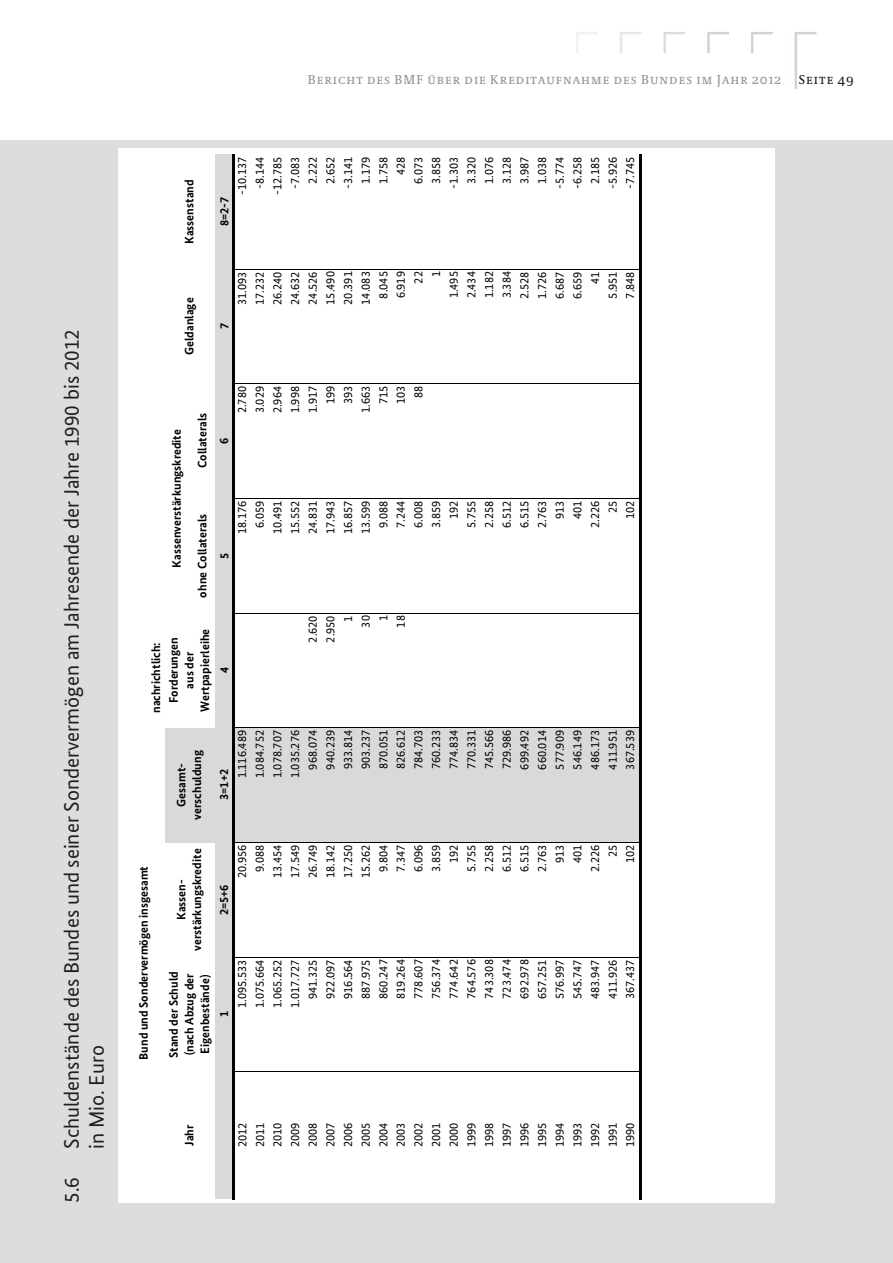
<style>
.page{position:relative;width:893px;height:1263px;background:#fff}
.page>*{position:absolute;margin:0;border:0;box-sizing:border-box;transform-origin:0 0}
.t1{font:21px/25.2px "Bundes Sans";color:#231f20}
.t2{font:13.5px "Neue Demos SC Os F";letter-spacing:.075em;color:#939598}
.t3{font:13.5px "Neue Demos SC Os F";letter-spacing:.075em;color:#231f20}
.t4{font:12.3px/17.7px "Bundes Sans Office+T42";color:#000;text-align:right}
.t5{font:700 12.3px "Bundes Sans";letter-spacing:.005em;color:#000}
</style>
<div class="page">
<div style="left:0;top:140px;width:892px;height:1123px;background:#dcddde"></div>
<div style="left:118px;top:148px;width:656px;height:1055px;background:#fff"></div>
<div style="left:165px;top:728px;width:50px;height:114px;background:#d9d9d9"></div>
<div style="left:215px;top:154px;width:18px;height:1045px;background:#d9d9d9"></div>
<div style="left:233px;top:728px;width:18px;height:114px;background:#d9d9d9"></div>
<div style="left:251px;top:728px;width:18px;height:114px;background:#d9d9d9"></div>
<div style="left:268px;top:728px;width:18px;height:114px;background:#d9d9d9"></div>
<div style="left:286px;top:728px;width:18px;height:114px;background:#d9d9d9"></div>
<div style="left:304px;top:728px;width:17px;height:114px;background:#d9d9d9"></div>
<div style="left:321px;top:728px;width:18px;height:114px;background:#d9d9d9"></div>
<div style="left:339px;top:728px;width:18px;height:114px;background:#d9d9d9"></div>
<div style="left:357px;top:728px;width:17px;height:114px;background:#d9d9d9"></div>
<div style="left:374px;top:728px;width:18px;height:114px;background:#d9d9d9"></div>
<div style="left:392px;top:728px;width:18px;height:114px;background:#d9d9d9"></div>
<div style="left:409px;top:728px;width:18px;height:114px;background:#d9d9d9"></div>
<div style="left:427px;top:728px;width:18px;height:114px;background:#d9d9d9"></div>
<div style="left:445px;top:728px;width:18px;height:114px;background:#d9d9d9"></div>
<div style="left:462px;top:728px;width:18px;height:114px;background:#d9d9d9"></div>
<div style="left:480px;top:728px;width:18px;height:114px;background:#d9d9d9"></div>
<div style="left:498px;top:728px;width:17px;height:114px;background:#d9d9d9"></div>
<div style="left:515px;top:728px;width:18px;height:114px;background:#d9d9d9"></div>
<div style="left:533px;top:728px;width:18px;height:114px;background:#d9d9d9"></div>
<div style="left:551px;top:728px;width:17px;height:114px;background:#d9d9d9"></div>
<div style="left:568px;top:728px;width:18px;height:114px;background:#d9d9d9"></div>
<div style="left:586px;top:728px;width:18px;height:114px;background:#d9d9d9"></div>
<div style="left:604px;top:728px;width:17px;height:114px;background:#d9d9d9"></div>
<div style="left:621px;top:728px;width:19px;height:114px;background:#d9d9d9"></div>
<hr style="left:234px;top:1072px;width:405px;height:1px;background:#000">
<hr style="left:234px;top:957px;width:405px;height:1px;background:#000">
<hr style="left:234px;top:842px;width:405px;height:1px;background:#000">
<hr style="left:234px;top:728px;width:405px;height:1px;background:#000">
<hr style="left:234px;top:613px;width:405px;height:1px;background:#000">
<hr style="left:234px;top:498px;width:405px;height:1px;background:#000">
<hr style="left:234px;top:384px;width:405px;height:1px;background:#000">
<hr style="left:234px;top:269px;width:405px;height:1px;background:#000">
<hr style="left:232px;top:154px;width:2px;height:1046px;background:#000">
<hr style="left:639px;top:154px;width:2px;height:1046px;background:#000">
<svg style="left:576px;top:32px;width:22px;height:21px"></svg>
<svg style="left:620px;top:32px;width:21px;height:21px"></svg>
<svg style="left:663px;top:32px;width:22px;height:21px"></svg>
<svg style="left:707px;top:32px;width:22px;height:21px"></svg>
<svg style="left:751px;top:32px;width:21px;height:21px"></svg>
<svg style="left:794px;top:32px;width:22px;height:57px"></svg>
<p class="t1" style="left:61px;top:1149px;width:821px;rotate:-90deg">Schuldenstände des Bundes und seiner Sondervermögen am Jahresende der Jahre 1990 bis 2012 in Mio. Euro</p>
<p class="t1" style="left:61px;top:1203px;width:27px;rotate:-90deg">5.6</p>
<p class="t2" style="left:308px;top:71px;width:474px">Bericht des BMF über die Kreditaufnahme des Bundes im Jahr 2012</p>
<p class="t3" style="left:799px;top:71px;width:56px">Seite 49</p>
<p class="t5" style="left:184px;top:244px;width:66px;rotate:-90deg">Kassenstand</p>
<p class="t5" style="left:184px;top:355px;width:59px;rotate:-90deg">Geldanlage</p>
<p class="t5" style="left:219px;top:226px;width:31px;rotate:-90deg">8=2-7</p>
<p class="t4" style="left:234px;top:195px;width:40px;rotate:-90deg">-10.137 -8.144 -12.785 -7.083<br>2.222<br>2.652 -3.141<br>1.179<br>1.758<br>428<br>6.073<br>3.858 -1.303<br>3.320<br>1.076<br>3.128<br>3.987<br>1.038 -5.774 -6.258<br>2.185 -5.926 -7.745</p>
<p class="t5" style="left:219px;top:329px;width:8px;rotate:-90deg">7</p>
<p class="t4" style="left:234px;top:305px;width:35px;rotate:-90deg">31.093<br>17.232<br>26.240<br>24.632<br>24.526<br>15.490<br>20.391<br>14.083<br>8.045<br>6.919<br>22<br>1<br>1.495<br>2.434<br>1.182<br>3.384<br>2.528<br>1.726<br>6.687<br>6.659<br>41<br>5.951<br>7.848</p>
<p class="t5" style="left:172px;top:567px;width:140px;rotate:-90deg">Kassenverstärkungskredite</p>
<p class="t5" style="left:197px;top:468px;width:57px;rotate:-90deg">Collaterals</p>
<p class="t5" style="left:219px;top:444px;width:8px;rotate:-90deg">6</p>
<p class="t5" style="left:197px;top:598px;width:85px;rotate:-90deg">ohne Collaterals</p>
<p class="t5" style="left:219px;top:559px;width:8px;rotate:-90deg">5</p>
<p class="t5" style="left:151px;top:713px;width:72px;rotate:-90deg">nachrichtlich:</p>
<p class="t5" style="left:200px;top:712px;width:85px;rotate:-90deg">Wertpapierleihe</p>
<p class="t5" style="left:168px;top:703px;width:68px;rotate:-90deg">Forderungen</p>
<p class="t5" style="left:184px;top:689px;width:38px;rotate:-90deg">aus der</p>
<p class="t5" style="left:219px;top:673px;width:8px;rotate:-90deg">4</p>
<p class="t5" style="left:192px;top:820px;width:71px;rotate:-90deg">verschuldung</p>
<p class="t5" style="left:176px;top:807px;width:45px;rotate:-90deg">Gesamt-</p>
<p class="t5" style="left:219px;top:800px;width:32px;rotate:-90deg">3=1+2</p>
<p class="t4" style="left:234px;top:413px;width:29px;rotate:-90deg">2.780<br>3.029<br>2.964<br>1.998<br>1.917<br>199<br>393<br>1.663<br>715<br>103<br>88</p>
<p class="t4" style="left:234px;top:534px;width:35px;rotate:-90deg">18.176<br>6.059<br>10.491<br>15.552<br>24.831<br>17.943<br>16.857<br>13.599<br>9.088<br>7.244<br>6.008<br>3.859<br>192<br>5.755<br>2.258<br>6.512<br>6.515<br>2.763<br>913<br>401<br>2.226<br>25<br>102</p>
<p class="t4" style="left:305px;top:643px;width:29px;rotate:-90deg">2.620<br>2.950<br>1<br>30<br>1<br>18</p>
<p class="t4" style="left:234px;top:778px;width:50px;rotate:-90deg">1.116.489<br>1.084.752<br>1.078.707<br>1.035.276<br>968.074<br>940.239<br>933.814<br>903.237<br>870.051<br>826.612<br>784.703<br>760.233<br>774.834<br>770.331<br>745.566<br>729.986<br>699.492<br>660.014<br>577.909<br>546.149<br>486.173<br>411.951<br>367.539</p>
<p class="t5" style="left:139px;top:1060px;width:195px;rotate:-90deg">Bund und Sondervermögen insgesamt</p>
<p class="t5" style="left:192px;top:951px;width:104px;rotate:-90deg">verstärkungskredite</p>
<p class="t5" style="left:176px;top:920px;width:42px;rotate:-90deg">Kassen-</p>
<p class="t5" style="left:168px;top:1058px;width:88px;rotate:-90deg">Stand der Schuld</p>
<p class="t5" style="left:184px;top:1055px;width:84px;rotate:-90deg">(nach Abzug der</p>
<p class="t5" style="left:200px;top:1053px;width:80px;rotate:-90deg">Eigenbestände)</p>
<p class="t5" style="left:219px;top:915px;width:32px;rotate:-90deg">2=5+6</p>
<p class="t5" style="left:219px;top:1017px;width:8px;rotate:-90deg">1</p>
<p class="t4" style="left:234px;top:878px;width:35px;rotate:-90deg">20.956<br>9.088<br>13.454<br>17.549<br>26.749<br>18.142<br>17.250<br>15.262<br>9.804<br>7.347<br>6.096<br>3.859<br>192<br>5.755<br>2.258<br>6.512<br>6.515<br>2.763<br>913<br>401<br>2.226<br>25<br>102</p>
<p class="t4" style="left:234px;top:1008px;width:50px;rotate:-90deg">1.095.533<br>1.075.664<br>1.065.252<br>1.017.727<br>941.325<br>922.097<br>916.564<br>887.975<br>860.247<br>819.264<br>778.607<br>756.374<br>774.642<br>764.576<br>743.308<br>723.474<br>692.978<br>657.251<br>576.997<br>545.747<br>483.947<br>411.926<br>367.437</p>
<p class="t5" style="left:184px;top:1145px;width:23px;rotate:-90deg">Jahr</p>
<p class="t4" style="left:234px;top:1147px;width:26px;text-align:justify;rotate:-90deg">2012<br>2011<br>2010<br>2009<br>2008<br>2007<br>2006<br>2005<br>2004<br>2003<br>2002<br>2001<br>2000<br>1999<br>1998<br>1997<br>1996<br>1995<br>1994<br>1993<br>1992<br>1991<br>1990</p>
</div>
